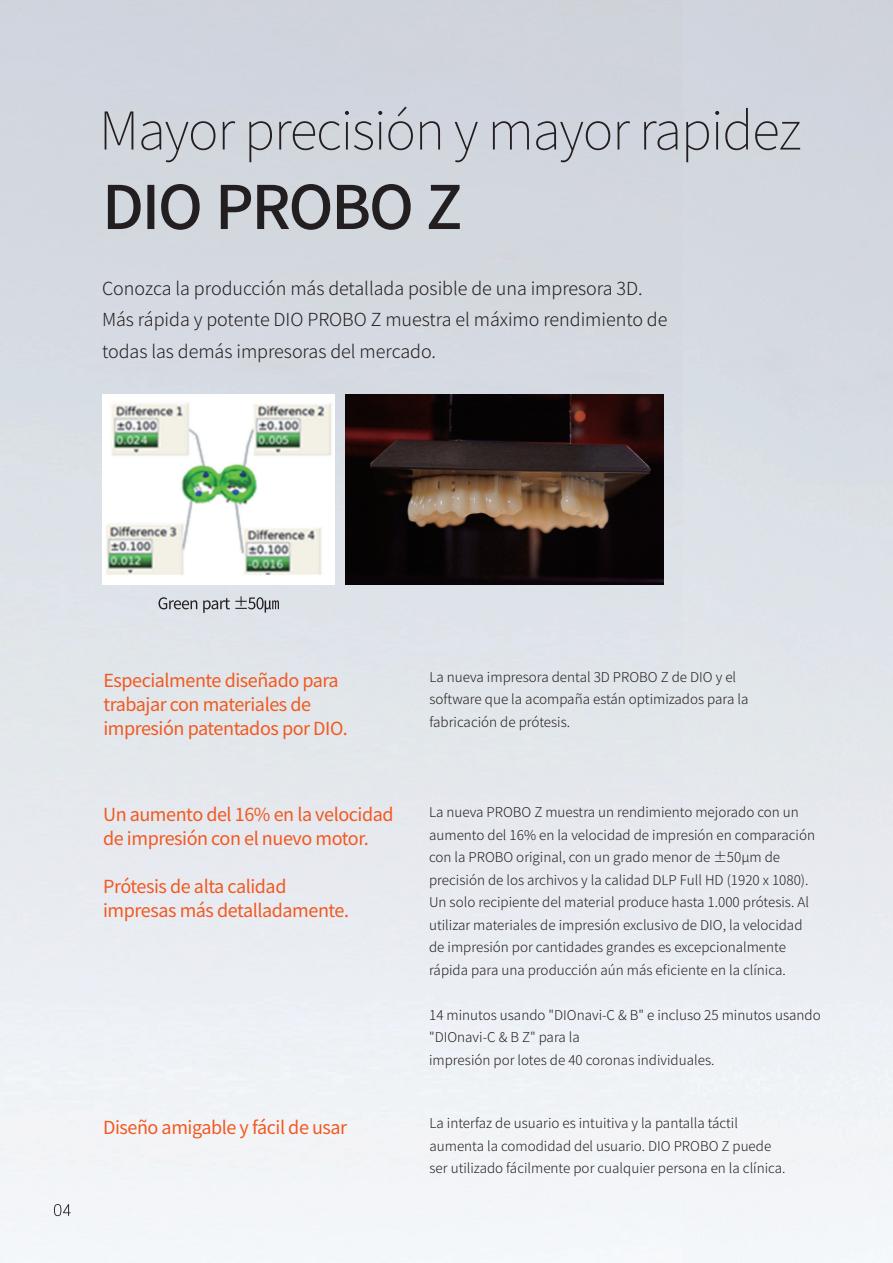
<style>
.page{position:relative;width:893px;height:1263px;background:#fff}
.page>*{position:absolute;margin:0;border:0;box-sizing:border-box;transform-origin:0 0}
.t1{font:100 52.35px "Noto Sans CJ Kkr";letter-spacing:-.025em;color:#231f20}
.t2{font:18px/24px "Noto Sans CJ Kkr";letter-spacing:-.025em;color:#f15921}
.t3{font:300 18px/31.5px "Noto Sans CJ Kkr";letter-spacing:-.005em;color:#231f20}
.t4{font:300 13.5px/22.5px "Noto Sans CJ Kkr";color:#231f20}
</style>
<div class="page">
<img style="left:0;top:1px;width:684px;height:1262px">
<svg style="left:54px;top:1204px;width:17px;height:12px"></svg>
<svg style="left:108px;top:184px;width:352px;height:46px;background:#929498"></svg>
<hr style="left:102px;top:772px;width:689px;height:1px;background:#e4e8ec">
<hr style="left:102px;top:1083px;width:689px;height:1px;background:#f0f2f6">
<img style="left:346px;top:394px;width:317px;height:190px">
<img style="left:102px;top:394px;width:233px;height:190px">
<svg style="left:159px;top:596px;width:120px;height:17px;background:#b7babf"></svg>
<h1 class="t1" style="left:99px;top:101px;width:704px">Mayor precisión y mayor rapidez</h1>
<h2 class="t3" style="left:102px;top:273px;width:567px">Conozca la producción más detallada posible de una impresora 3D.<br>Más rápida y potente DIO PROBO Z muestra el máximo rendimiento de todas las demás impresoras del mercado.</h2>
<h2 class="t2" style="left:103px;top:669px;width:246px">Especialmente diseñado para trabajar con materiales de impresión patentados por DIO.</h2>
<h2 class="t2" style="left:103px;top:803px;width:292px">Un aumento del 16% en la velocidad de impresión con el nuevo motor.</h2>
<h2 class="t2" style="left:103px;top:875px;width:247px">Prótesis de alta calidad impresas más detalladamente.</h2>
<h2 class="t2" style="left:103px;top:1115px;width:246px">Diseño amigable y fácil de usar</h2>
<p class="t4" style="left:429px;top:666px;width:320px">La nueva impresora dental 3D PROBO Z de DIO y el software que la acompaña están optimizados para la fabricación de prótesis.</p>
<p class="t4" style="left:429px;top:801px;width:387px">La nueva PROBO Z muestra un rendimiento mejorado con un aumento del 16% en la velocidad de impresión en comparación con la PROBO original, con un grado menor de ±50µm de precisión de los archivos y la calidad DLP Full HD (1920 x 1080).<br>Un solo recipiente del material produce hasta 1.000 prótesis. Al utilizar materiales de impresión exclusivo de DIO, la velocidad de impresión por cantidades grandes es excepcionalmente rápida para una producción aún más eficiente en la clínica.</p>
<p class="t4" style="left:429px;top:1004px;width:393px">14 minutos usando "DIOnavi-C &amp; B" e incluso 25 minutos usando "DIOnavi-C &amp; B Z" para la<br>impresión por lotes de 40 coronas individuales.</p>
<p class="t4" style="left:429px;top:1112px;width:358px">La interfaz de usuario es intuitiva y la pantalla táctil aumenta la comodidad del usuario. DIO PROBO Z puede ser utilizado fácilmente por cualquier persona en la clínica.</p>
</div>
